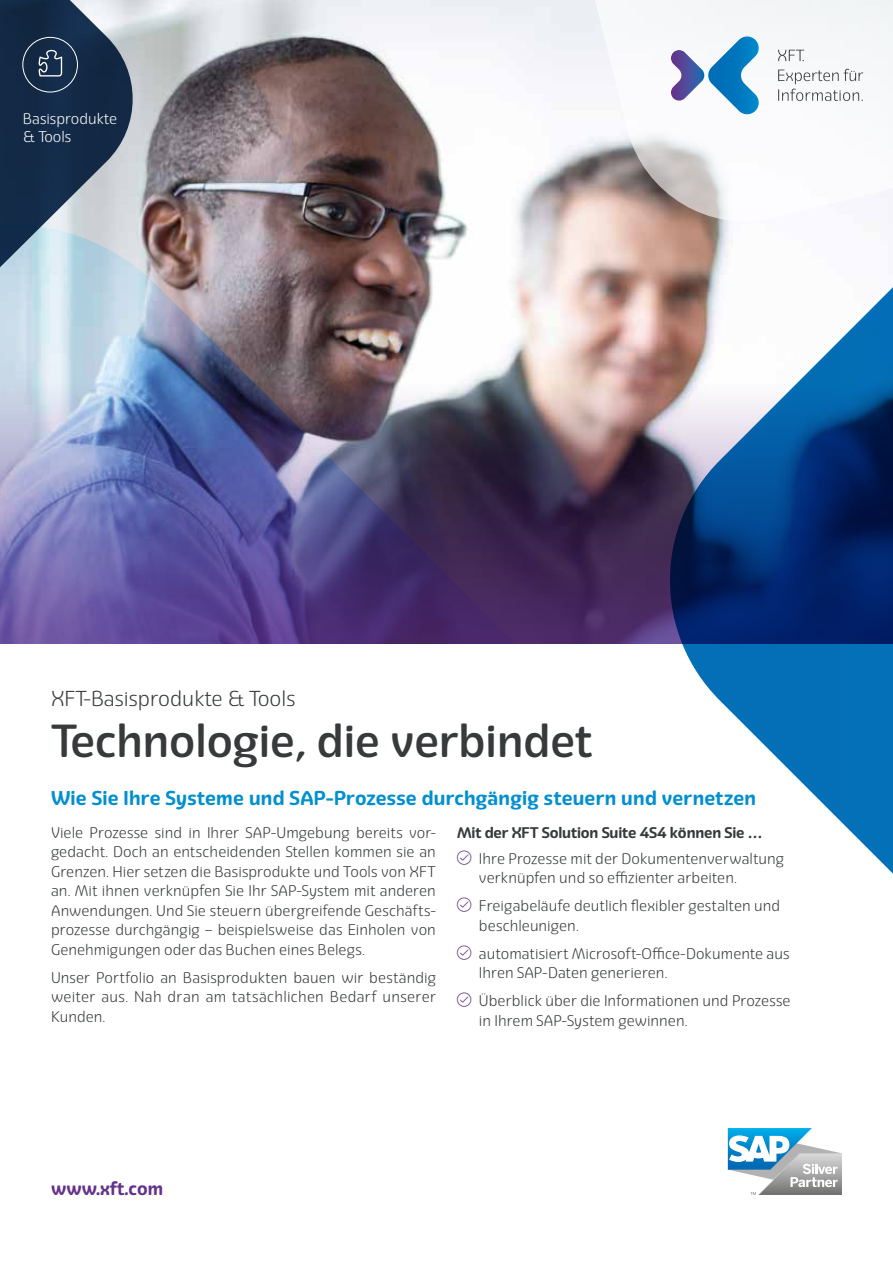
<style>
.page{position:relative;width:893px;height:1263px;background:#fff}
.page>*{position:absolute;margin:0;border:0;box-sizing:border-box;transform-origin:0 0}
.t1{font:500 45px "Eigerdals";color:#373a3b}
.t2{font:300 21px "Eigerdals";color:#373a3b}
.t3{font:700 19.5px "Eigerdals";letter-spacing:.01em;color:#008fcf}
.t4{font:700 18px "Eigerdals";color:#64328a}
.t5{font:300 15px/19.5px "Eigerdals";letter-spacing:.005em;color:#373a3b}
.t6{font:700 15px "Eigerdals";letter-spacing:-.01em;color:#373a3b}
.t7{font:300 15px/18px "Eigerdals";color:#fff}
.s1{color:#64328a}
</style>
<div class="page">
<img style="left:134px;top:0;width:595px;height:378px">
<img style="left:0;top:225px;width:515px;height:419px">
<svg style="left:512px;top:0;width:381px;height:234px"></svg>
<svg style="left:671px;top:36px;width:89px;height:79px"></svg>
<svg style="left:778px;top:50px;width:26px;height:11px"></svg>
<svg style="left:778px;top:69px;width:85px;height:32px"></svg>
<svg style="left:728px;top:1128px;width:114px;height:67px"></svg>
<img style="left:0;top:378px;width:653px;height:265px">
<svg style="left:653px;top:283px;width:240px;height:591px"></svg>
<svg style="left:0;top:0;width:134px;height:397px;background:#788b9e"></svg>
<div style="left:22px;top:37px;width:56px;height:56px;border:1px solid #fff;border-radius:50%"></div>
<svg style="left:39px;top:50px;width:23px;height:26px"></svg>
<p class="t7" style="left:23px;top:110px;width:96px">Basisprodukte &amp; Tools</p>
<h2 class="t2" style="left:51px;top:686px;width:246px">XFT-Basisprodukte &amp; Tools</h2>
<h1 class="t1" style="left:51px;top:714px;width:543px">Technologie, die verbindet</h1>
<h3 class="t3" style="left:51px;top:787px;width:706px">Wie Sie Ihre Systeme und SAP-Prozesse durchgängig steuern und vernetzen</h3>
<p class="t5" style="left:51px;top:823px;width:386px;text-align:justify">Viele Prozesse sind in Ihrer SAP-Umgebung bereits vor&shy;gedacht. Doch an entscheidenden Stellen kommen sie an Grenzen. Hier setzen die Basisprodukte und Tools von XFT an. Mit ihnen verknüpfen Sie Ihr SAP-System mit anderen Anwendungen. Und Sie steuern übergreifende Geschäfts&shy;prozesse durchgängig – beispielsweise das Einholen von Genehmigungen oder das Buchen eines Belegs.</p>
<p class="t5" style="left:51px;top:968px;width:386px;text-align:justify">Unser Portfolio an Basisprodukten bauen wir beständig weiter aus. Nah dran am tatsächlichen Bedarf unserer Kunden.</p>
<p class="t6" style="left:457px;top:823px;width:307px">Mit der XFT Solution Suite 4S4 können Sie …</p>
<p class="t5" style="left:479px;top:849px;width:307px;text-indent:-22px"><span class="s1">●</span> Ihre Prozesse mit der Dokumentenverwaltung verknüpfen und so effizienter arbeiten.</p>
<p class="t5" style="left:479px;top:896px;width:303px;text-indent:-22px"><span class="s1">●</span> Freigabeläufe deutlich flexibler gestalten und beschleunigen.</p>
<p class="t5" style="left:479px;top:944px;width:312px;text-indent:-22px"><span class="s1">●</span> automatisiert Microsoft-Office-Dokumente aus<br>Ihren SAP-Daten generieren.</p>
<p class="t5" style="left:479px;top:991px;width:313px;text-indent:-22px"><span class="s1">●</span> Überblick über die Informationen und Prozesse in Ihrem SAP-System gewinnen.</p>
<p class="t4" style="left:51px;top:1178px;width:114px">www.xft.com</p>
</div>
